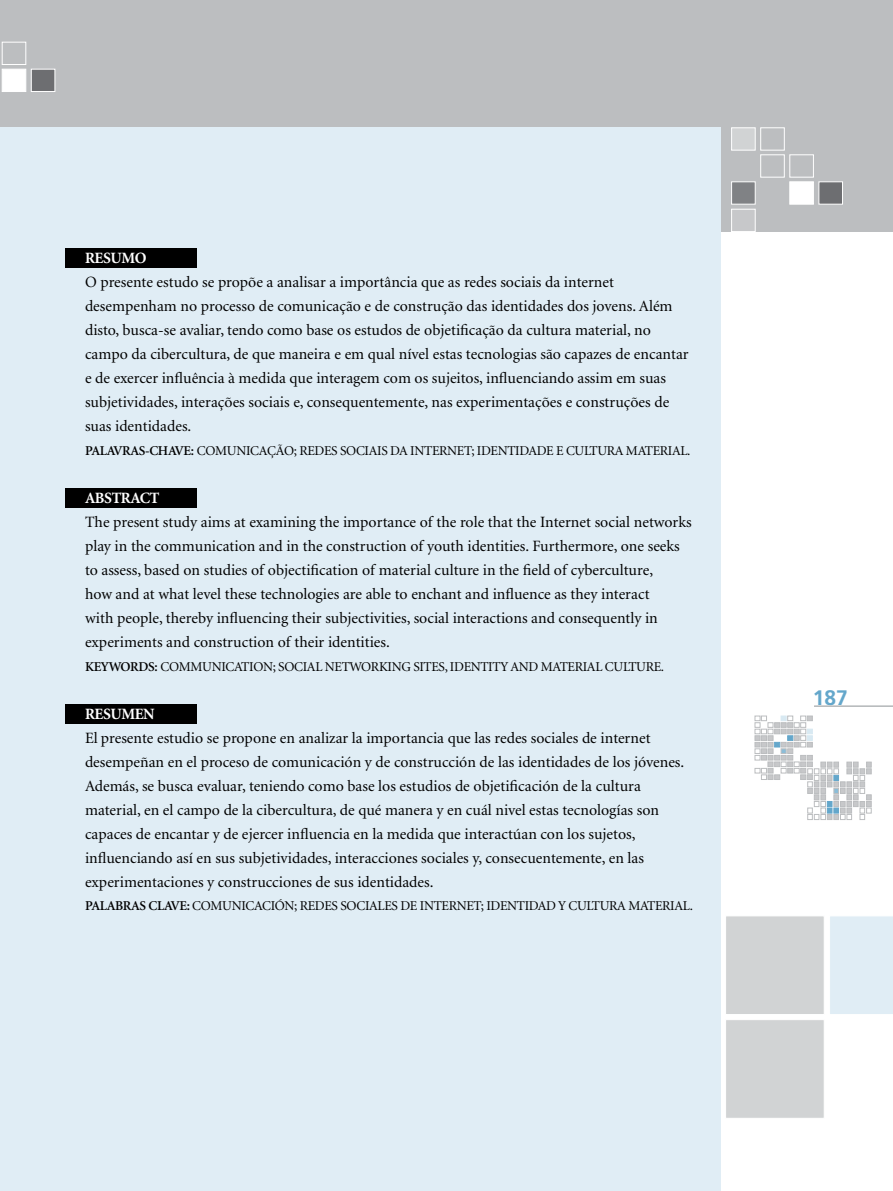
<style>
.page{position:relative;width:893px;height:1191px;background:#fff}
.page>*{position:absolute;margin:0;border:0;box-sizing:border-box;transform-origin:0 0}
.t1{font:700 21px "Frutiger";color:#64a7cb}
.t2{font:15.75px/24px "Minion";color:#000}
.t3{font:700 15.75px "Minion";letter-spacing:-.025em;color:#fff}
.t4{font:13.5px "Minion";letter-spacing:-.025em;color:#000}
.t5{font:600 13.5px "Minion";letter-spacing:-.055em;color:#000}
.s1{font-weight:600}
</style>
<div class="page">
<svg style="left:755px;top:716px;width:116px;height:103px"></svg>
<div style="left:0;top:0;width:893px;height:232px;background:#bcbec0"></div>
<div style="left:725px;top:915px;width:100px;height:100px;background:#d1d3d4;border:1px solid #fff"></div>
<div style="left:830px;top:916px;width:63px;height:98px;background:#e0edf5"></div>
<hr style="left:814px;top:706px;width:79px;height:1px;background:#b1b4b6">
<div style="left:731px;top:182px;width:24px;height:22px;background:#808285"></div>
<div style="left:790px;top:182px;width:24px;height:22px;background:#fff"></div>
<div style="left:819px;top:182px;width:24px;height:22px;background:#6d6e71"></div>
<div style="left:760px;top:155px;width:24px;height:22px;border:1px solid #fff"></div>
<div style="left:790px;top:155px;width:24px;height:22px;border:1px solid #fff"></div>
<div style="left:731px;top:128px;width:24px;height:22px;background:#d1d3d4;border:1px solid #fff"></div>
<div style="left:760px;top:128px;width:24px;height:22px;border:1px solid #fff"></div>
<div style="left:731px;top:209px;width:24px;height:23px;background:#c7c8ca;border:1px solid #fff"></div>
<div style="left:2px;top:69px;width:24px;height:23px;background:#fff"></div>
<div style="left:31px;top:69px;width:24px;height:23px;background:#6d6e71;border:1px solid #fff"></div>
<div style="left:2px;top:42px;width:24px;height:23px;border:1px solid #fff"></div>
<div style="left:725px;top:1019px;width:100px;height:99px;background:#d1d3d4;border:1px solid #fff"></div>
<div style="left:0;top:128px;width:721px;height:1063px;background:#e0edf5"></div>
<div style="left:65px;top:248px;width:131px;height:20px;background:#000"></div>
<div style="left:65px;top:488px;width:131px;height:20px;background:#000"></div>
<div style="left:65px;top:704px;width:131px;height:20px;background:#000"></div>
<p class="t3" style="left:85px;top:250px;width:63px">RESUMO</p>
<p class="t2" style="left:85px;top:271px;width:605px">O presente estudo se propõe a analisar a importância que as redes sociais da internet desempenham no processo de comunicação e de construção das identidades dos jovens. Além disto, busca-se avaliar, tendo como base os estudos de objetificação da cultura material, no campo da cibercultura, de que maneira e em qual nível estas tecnologias são capazes de encantar e de exercer influência à medida que interagem com os sujeitos, influenciando assim em suas subjetividades, interações sociais e, consequentemente, nas experimentações e construções de suas identidades.</p>
<p class="t5" style="left:85px;top:444px;width:15px">PALAVRAS</p>
<p class="t4" style="left:145px;top:444px;width:71px"><span class="s1">-CHAVE:</span> Comunicação</p>
<p class="t4" style="left:294px;top:444px;width:22px">; Redes</p>
<p class="t4" style="left:340px;top:444px;width:14px">Sociais</p>
<p class="t4" style="left:390px;top:444px;width:34px">da Internet</p>
<p class="t4" style="left:471px;top:444px;width:19px">; Identidade</p>
<p class="t4" style="left:556px;top:444px;width:28px">e Cultura</p>
<p class="t4" style="left:626px;top:444px;width:20px">Material</p>
<p class="t4" style="left:687px;top:444px;width:5px">.</p>
<p class="t3" style="left:85px;top:490px;width:76px">ABSTRACT</p>
<p class="t2" style="left:85px;top:511px;width:608px">The present study aims at examining the importance of the role that the Internet social networks play in the communication and in the construction of youth identities. Furthermore, one seeks to assess, based on studies of objectification of material culture in the field of cyberculture,<br>how and at what level these technologies are able to enchant and influence as they interact<br>with people, thereby influencing their subjectivities, social interactions and consequently in experiments and construction of their identities.</p>
<p class="t5" style="left:85px;top:660px;width:45px">KEYWORDS</p>
<p class="t4" style="left:154px;top:660px;width:25px"><span class="s1">:</span> Communication</p>
<p class="t4" style="left:273px;top:660px;width:21px">; Social</p>
<p class="t4" style="left:325px;top:660px;width:20px">Networking</p>
<p class="t4" style="left:413px;top:660px;width:14px">Sites</p>
<p class="t4" style="left:445px;top:660px;width:19px">, Identity</p>
<p class="t4" style="left:511px;top:660px;width:11px">and</p>
<p class="t4" style="left:541px;top:660px;width:20px">Material</p>
<p class="t4" style="left:605px;top:660px;width:18px">Culture</p>
<p class="t4" style="left:661px;top:660px;width:5px">.</p>
<p class="t3" style="left:85px;top:706px;width:71px">RESUMEN</p>
<p class="t2" style="left:85px;top:727px;width:601px">El presente estudio se propone en analizar la importancia que las redes sociales de internet desempeñan en el proceso de comunicación y de construcción de las identidades de los jóvenes.<br>Además, se busca evaluar, teniendo como base los estudios de objetificación de la cultura material, en el campo de la cibercultura, de qué manera y en cuál nivel estas tecnologías son capaces de encantar y de ejercer influencia en la medida que interactúan con los sujetos, influenciando así en sus subjetividades, interacciones sociales y, consecuentemente, en las experimentaciones y construcciones de sus identidades.</p>
<p class="t5" style="left:85px;top:898px;width:16px">PALABRAS</p>
<p class="t5" style="left:149px;top:898px;width:9px">CLAVE</p>
<p class="t4" style="left:187px;top:899px;width:24px"><span class="s1">:</span> Comunicación</p>
<p class="t4" style="left:294px;top:899px;width:22px">; Redes</p>
<p class="t4" style="left:340px;top:899px;width:15px">Sociales</p>
<p class="t4" style="left:400px;top:899px;width:33px">de Internet</p>
<p class="t4" style="left:481px;top:899px;width:19px">; Identidad</p>
<p class="t4" style="left:558px;top:899px;width:29px">y Cultura</p>
<p class="t4" style="left:628px;top:899px;width:20px">Material</p>
<p class="t4" style="left:690px;top:899px;width:5px">.</p>
<h1 class="t1" style="left:813px;top:686px;width:37px">187</h1>
</div>
